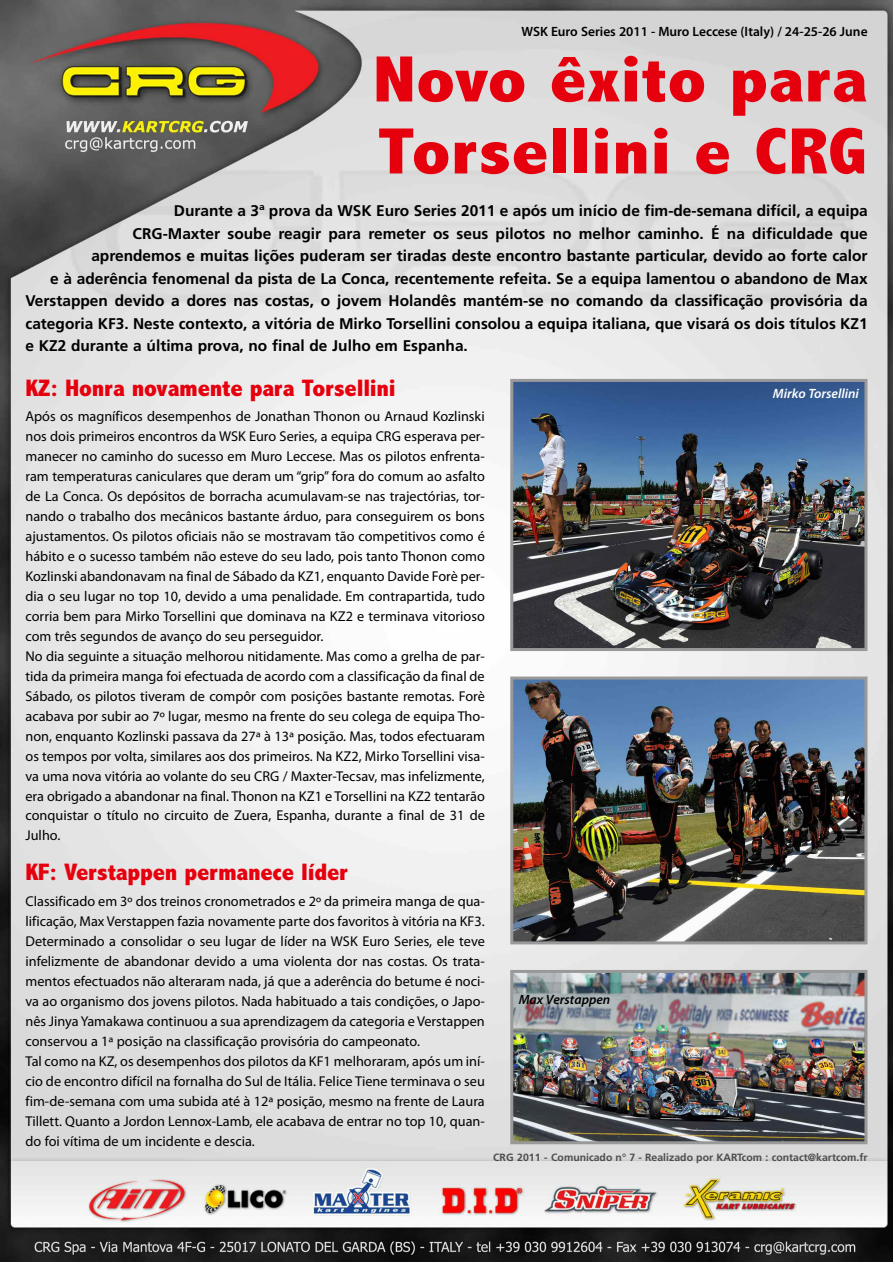
<style>
.page{position:relative;width:893px;height:1262px;background:#fff}
.page>*{position:absolute;margin:0;border:0;box-sizing:border-box;transform-origin:0 0}
.t1{font:800 condensed 66px/72px "Abadi";letter-spacing:.005em;color:#e6000e;scale:1.2 1}
.t2{font:800 condensed 24px "Abadi";letter-spacing:-.01em;color:#e6000e;scale:1.1 1}
.t3{font:700 15.45px "Frutiger";color:#000}
.t4{font:14.25px/20px "Myriad Pro";color:#000}
.t5{font:600 13.5px "Myriad Pro";color:#000}
.t6{font:italic 600 13.5px "Myriad Pro";color:#fff}
.t7{font:italic 600 13.5px "Myriad Pro";color:#000}
.t8{font:700 10.5px "Frutiger";color:#4d4d4d}
</style>
<div class="page">
<img style="left:0;top:0;width:892px;height:1262px">
<img style="left:514px;top:383px;width:349px;height:264px">
<div style="left:510px;top:379px;width:357px;height:272px;border:3px solid #999"></div>
<img style="left:514px;top:681px;width:349px;height:259px">
<div style="left:510px;top:677px;width:357px;height:267px;border:3px solid #999"></div>
<img style="left:514px;top:974px;width:349px;height:166px">
<div style="left:510px;top:970px;width:357px;height:174px;border:3px solid #999"></div>
<p class="t5" style="left:521px;top:27px;width:348px">WSK Euro Series 2011 - Muro Leccese (Italy) / 24-25-26 June</p>
<h1 class="t1" style="left:373px;top:43px;width:414px">Novo êxito para<br>Torsellini e CRG</h1>
<p class="t3" style="left:174px;top:205px;width:695px">Durante a 3ª prova da WSK Euro Series 2011 e após um início de fim-de-semana difícil, a equipa</p>
<p class="t3" style="left:133px;top:227px;width:737px">CRG-Maxter soube reagir para remeter os seus pilotos no melhor caminho. É na dificuldade que</p>
<p class="t3" style="left:91px;top:250px;width:778px">aprendemos e muitas lições puderam ser tiradas deste encontro bastante particular, devido ao forte calor</p>
<p class="t3" style="left:50px;top:272px;width:819px">e à aderência fenomenal da pista de La Conca, recentemente refeita. Se a equipa lamentou o abandono de Max</p>
<p class="t3" style="left:26px;top:295px;width:844px">Verstappen devido a dores nas costas, o jovem Holandês mantém-se no comando da classificação provisória da</p>
<p class="t3" style="left:26px;top:317px;width:844px">categoria KF3. Neste contexto, a vitória de Mirko Torsellini consolou a equipa italiana, que visará os dois títulos KZ1</p>
<p class="t3" style="left:26px;top:340px;width:444px">e KZ2 durante a última prova, no final de Julho em Espanha.</p>
<h2 class="t2" style="left:26px;top:373px;width:338px">KZ: Honra novamente para Torsellini</h2>
<p class="t4" style="left:26px;top:408px;width:461px">Após os magníficos desempenhos de Jonathan Thonon ou Arnaud Kozlinski nos dois primeiros encontros da WSK Euro Series, a equipa CRG esperava per&shy;manecer no caminho do sucesso em Muro Leccese. Mas os pilotos enfrenta&shy;ram temperaturas caniculares que deram um “grip” fora do comum ao asfalto de La Conca. Os depósitos de borracha acumulavam-se nas trajectórias, tor&shy;nando o trabalho dos mecânicos bastante árduo, para conseguirem os bons ajustamentos. Os pilotos oficiais não se mostravam tão competitivos como é hábito e o sucesso também não esteve do seu lado, pois tanto Thonon como Kozlinski abandonavam na final de Sábado da KZ1, enquanto Davide Forè per&shy;dia o seu lugar no top 10, devido a uma penalidade. Em contrapartida, tudo corria bem para Mirko Torsellini que dominava na KZ2 e terminava vitorioso com três segundos de avanço do seu perseguidor.<br>No dia seguinte a situação melhorou nitidamente. Mas como a grelha de par&shy;tida da primeira manga foi efectuada de acordo com a classificação da final de Sábado, os pilotos tiveram de compôr com posições bastante remotas. Forè acabava por subir ao 7º lugar, mesmo na frente do seu colega de equipa Tho&shy;non, enquanto Kozlinski passava da 27ª à 13ª posição. Mas, todos efectuaram os tempos por volta, similares aos dos primeiros. Na KZ2, Mirko Torsellini visa&shy;va uma nova vitória ao volante do seu CRG / Maxter-Tecsav, mas infelizmente, era obrigado a abandonar na final. Thonon na KZ1 e Torsellini na KZ2 tentarão conquistar o título no circuito de Zuera, Espanha, durante a final de 31 de Julho.</p>
<h2 class="t2" style="left:26px;top:858px;width:294px">KF: Verstappen permanece líder</h2>
<p class="t4" style="left:26px;top:893px;width:461px">Classificado em 3º dos treinos cronometrados e 2º da primeira manga de qua&shy;lificação, Max Verstappen fazia novamente parte dos favoritos à vitória na KF3.<br>Determinado a consolidar o seu lugar de líder na WSK Euro Series, ele teve infelizmente de abandonar devido a uma violenta dor nas costas. Os trata&shy;mentos efectuados não alteraram nada, já que a aderência do betume é noci&shy;va ao organismo dos jovens pilotos. Nada habituado a tais condições, o Japo&shy;nês Jinya Yamakawa continuou a sua aprendizagem da categoria e Verstappen conservou a 1ª posição na classificação provisória do campeonato.<br>Tal como na KZ, os desempenhos dos pilotos da KF1 melhoraram, após um iní&shy;cio de encontro difícil na fornalha do Sul de Itália. Felice Tiene terminava o seu fim-de-semana com uma subida até à 12ª posição, mesmo na frente de Laura Tillett. Quanto a Jordon Lennox-Lamb, ele acabava de entrar no top 10, quan&shy;do foi vítima de um incidente e descia.</p>
<p class="t6" style="left:773px;top:388px;width:88px">Mirko Torsellini</p>
<p class="t7" style="left:519px;top:994px;width:93px">Max Verstappen</p>
<p class="t8" style="left:493px;top:1153px;width:376px">CRG 2011 - Comunicado n° 7 - Realizado por KARTcom : contact@kartcom.fr</p>
</div>
